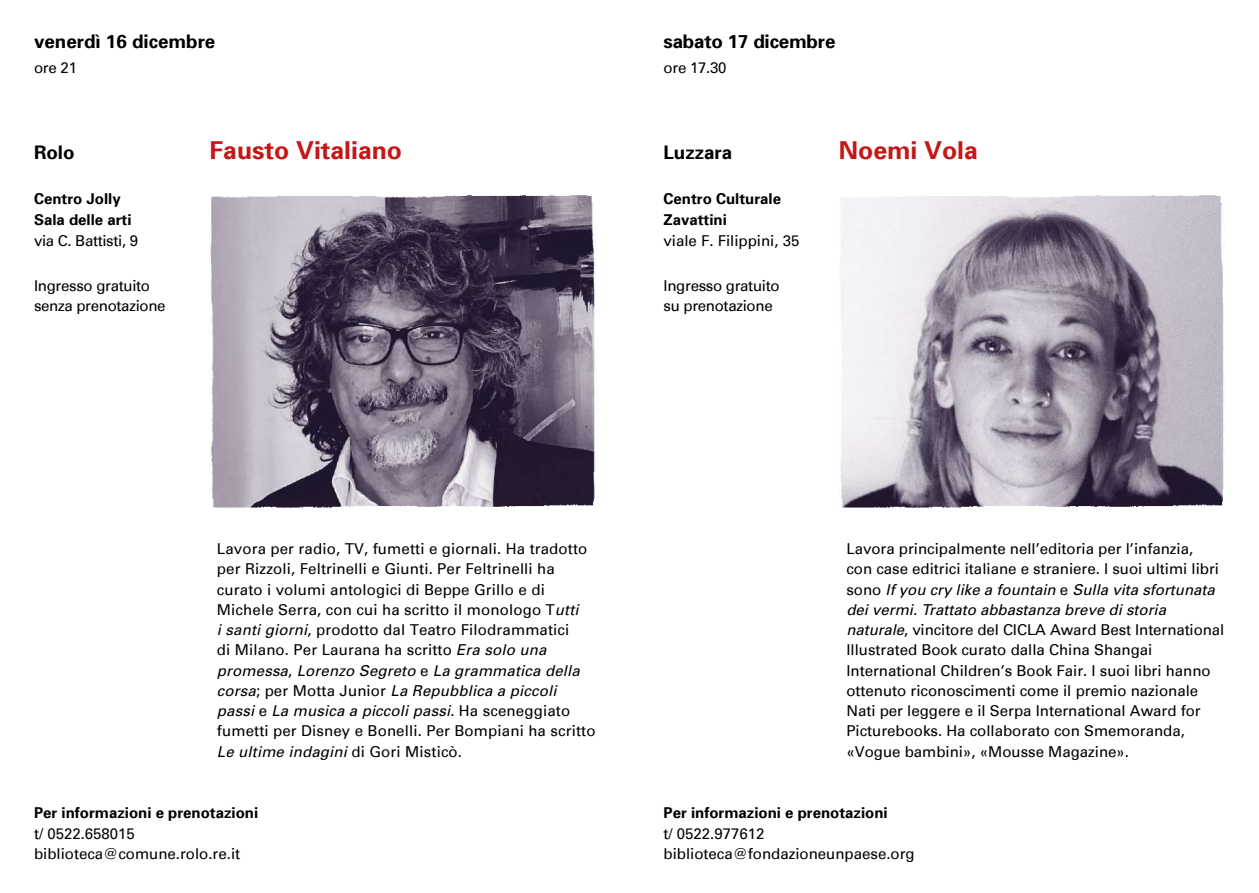
<style>
.page{position:relative;width:1259px;height:893px;background:#fff}
.page>*{position:absolute;margin:0;border:0;box-sizing:border-box;transform-origin:0 0}
.t1{font:700 24.75px "Univers 65";color:#c51718}
.t2{font:700 18.75px "Univers 65";color:#000}
.t3{font:15px/20.2px "Univers";color:#000}
.t4{font:700 15px/21px "Univers 65";color:#000}
.t5{font:15px/20.2px "Univers";letter-spacing:-.02em;color:#000}
.s1{font-style:italic}
</style>
<div class="page">
<img style="left:210px;top:202px;width:385px;height:298px">
<img style="left:840px;top:202px;width:384px;height:298px">
<img style="left:842px;top:500px;width:381px;height:8px">
<img style="left:213px;top:500px;width:381px;height:8px">
<img style="left:211px;top:195px;width:381px;height:7px">
<img style="left:841px;top:195px;width:380px;height:7px">
<p class="t2" style="left:34px;top:29px;width:183px">venerdì 16 dicembre</p>
<p class="t3" style="left:34px;top:57px;width:44px">ore 21</p>
<p class="t2" style="left:663px;top:29px;width:173px">sabato 17 dicembre</p>
<p class="t3" style="left:663px;top:57px;width:65px">ore 17.30</p>
<p class="t2" style="left:34px;top:141px;width:42px">Rolo</p>
<p class="t4" style="left:34px;top:188px;width:99px">Centro Jolly<br>Sala delle arti</p>
<p class="t5" style="left:34px;top:231px;width:106px">via C. Battisti, 9</p>
<p class="t5" style="left:34px;top:276px;width:133px">Ingresso gratuito senza prenotazione</p>
<h1 class="t1" style="left:209px;top:134px;width:194px">Fausto Vitaliano</h1>
<p class="t2" style="left:663px;top:141px;width:70px">Luzzara</p>
<p class="t4" style="left:663px;top:188px;width:119px">Centro Culturale<br>Zavattini</p>
<p class="t3" style="left:663px;top:231px;width:137px">viale F. Filippini, 35</p>
<p class="t5" style="left:663px;top:276px;width:118px">Ingresso gratuito su prenotazione</p>
<h1 class="t1" style="left:839px;top:134px;width:140px">Noemi Vola</h1>
<p class="t3" style="left:217px;top:539px;width:380px">Lavora per radio, TV, fumetti e giornali. Ha tradotto per Rizzoli, Feltrinelli e Giunti. Per Feltrinelli ha curato i volumi antologici di Beppe Grillo e di Michele Serra, con cui ha scritto il monologo T<span class="s1">utti<br>i santi giorni</span>, prodotto dal Teatro Filodrammatici<br>di Milano. Per Laurana ha scritto <span class="s1">Era solo una promessa</span>, <span class="s1">Lorenzo Segreto</span> e <span class="s1">La grammatica della corsa</span>; per Motta Junior <span class="s1">La Repubblica a piccoli passi</span> e <span class="s1">La musica a piccoli passi</span>. Ha sceneggiato fumetti per Disney e Bonelli. Per Bompiani ha scritto <span class="s1">Le ultime indagini</span> di Gori Misticò.</p>
<p class="t4" style="left:34px;top:802px;width:226px">Per informazioni e prenotazioni</p>
<p class="t3" style="left:34px;top:823px;width:208px">t/ 0522.658015 biblioteca@comune.rolo.re.it</p>
<p class="t3" style="left:846px;top:539px;width:379px">Lavora principalmente nell’editoria per l’infanzia,<br>con case editrici italiane e straniere. I suoi ultimi libri sono <span class="s1">If you cry like a fountain</span> e <span class="s1">Sulla vita sfortunata dei vermi. Trattato abbastanza breve di storia naturale</span>, vincitore del CICLA Award Best International Illustrated Book curato dalla China Shangai International Children’s Book Fair. I suoi libri hanno ottenuto riconoscimenti come il premio nazionale Nati per leggere e il Serpa International Award for Picturebooks. Ha collaborato con Smemoranda, «Vogue bambini», «Mousse Magazine».</p>
<p class="t4" style="left:663px;top:802px;width:226px">Per informazioni e prenotazioni</p>
<p class="t3" style="left:663px;top:823px;width:253px">t/ 0522.977612 biblioteca@fondazioneunpaese.org</p>
</div>
